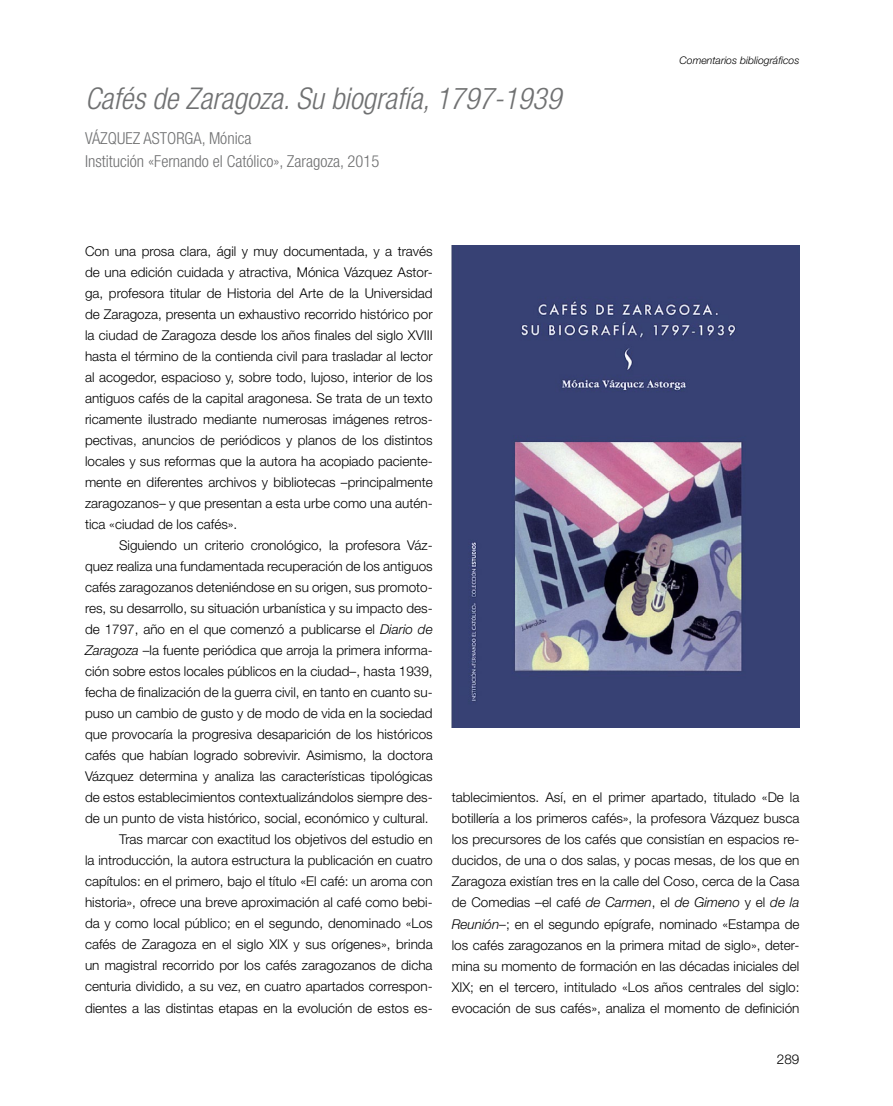
<style>
.page{position:relative;width:893px;height:1106px;background:#fff}
.page>*{position:absolute;margin:0;border:0;box-sizing:border-box;transform-origin:0 0}
.t1{font:italic 300 condensed 30px "Helvetica Neue LT Std";color:#707172}
.t2{font:300 condensed 16.5px/22.5px "Helvetica Neue LT Std";color:#707172}
.t3{font:300 13.5px/21px "Helvetica Neue LT Std";color:#000;text-align:justify}
.t4{font:italic 300 10.5px "Helvetica Neue LT Std";color:#000}
.s1{font-style:italic}
</style>
<div class="page">
<img style="left:452px;top:246px;width:347px;height:481px">
<h1 class="t1" style="left:85px;top:81px;width:478px">Cafés de Zaragoza. Su biografía, 1797-1939</h1>
<p class="t2" style="left:85px;top:127px;width:16px">Vázquez</p>
<p class="t2" style="left:144px;top:127px;width:18px">Astorga</p>
<p class="t2" style="left:85px;top:127px;width:296px;text-indent:117px">, Mónica<br>Institución «Fernando el Católico», Zaragoza, 2015</p>
<p class="t4" style="left:679px;top:54px;width:121px">Comentarios bibliográficos</p>
<p class="t3" style="left:85px;top:240px;width:349px">Con una prosa clara, ágil y muy documentada, y a través de una edición cuidada y atractiva, Mónica Vázquez Astor&shy;ga, profesora titular de Historia del Arte de la Universidad de Zaragoza, presenta un exhaustivo recorrido histórico por la ciudad de Zaragoza desde los años finales del siglo XVIII hasta el término de la contienda civil para trasladar al lector al acogedor, espacioso y, sobre todo, lujoso, interior de los antiguos cafés de la capital aragonesa. Se trata de un texto ricamente ilustrado mediante numerosas imágenes retros&shy;pectivas, anuncios de periódicos y planos de los distintos locales y sus reformas que la autora ha acopiado paciente&shy;mente en diferentes archivos y bibliotecas –principalmente zaragozanos– y que presentan a esta urbe como una autén&shy;tica «ciudad de los cafés».</p>
<p class="t3" style="left:119px;top:534px;width:315px">Siguiendo un criterio cronológico, la profesora Váz-</p>
<p class="t3" style="left:85px;top:555px;width:349px">quez realiza una fundamentada recuperación de los antiguos</p>
<p class="t3" style="left:85px;top:576px;width:349px">cafés zaragozanos deteniéndose en su origen, sus promoto-</p>
<p class="t3" style="left:85px;top:597px;width:349px">res, su desarrollo, su situación urbanística y su impacto des-</p>
<p class="t3" style="left:85px;top:618px;width:349px">de 1797, año en el que comenzó a publicarse el <span class="s1">Diario de</span></p>
<p class="t3" style="left:85px;top:639px;width:349px"><span class="s1">Zaragoza</span> –la fuente periódica que arroja la primera informa-</p>
<p class="t3" style="left:85px;top:660px;width:349px">ción sobre estos locales públicos en la ciudad–, hasta 1939,</p>
<p class="t3" style="left:85px;top:681px;width:349px">fecha de finalización de la guerra civil, en tanto en cuanto su-</p>
<p class="t3" style="left:85px;top:702px;width:349px">puso un cambio de gusto y de modo de vida en la sociedad</p>
<p class="t3" style="left:85px;top:723px;width:349px">que provocaría la progresiva desaparición de los históricos</p>
<p class="t3" style="left:85px;top:744px;width:349px">cafés que habían logrado sobrevivir. Asimismo, la doctora</p>
<p class="t3" style="left:85px;top:765px;width:349px">Vázquez determina y analiza las características tipológicas</p>
<p class="t3" style="left:85px;top:786px;width:349px">de estos establecimientos contextualizándolos siempre des-</p>
<p class="t3" style="left:85px;top:807px;width:345px">de un punto de vista histórico, social, económico y cultural.</p>
<p class="t3" style="left:119px;top:828px;width:315px">Tras marcar con exactitud los objetivos del estudio en</p>
<p class="t3" style="left:85px;top:849px;width:349px">la introducción, la autora estructura la publicación en cuatro</p>
<p class="t3" style="left:85px;top:870px;width:349px">capítulos: en el primero, bajo el título «El café: un aroma con</p>
<p class="t3" style="left:85px;top:891px;width:349px">historia», ofrece una breve aproximación al café como bebi-</p>
<p class="t3" style="left:85px;top:912px;width:349px">da y como local público; en el segundo, denominado «Los</p>
<p class="t3" style="left:85px;top:933px;width:349px">cafés de Zaragoza en el siglo XIX y sus orígenes», brinda</p>
<p class="t3" style="left:85px;top:954px;width:349px">un magistral recorrido por los cafés zaragozanos de dicha</p>
<p class="t3" style="left:85px;top:975px;width:349px">centuria dividido, a su vez, en cuatro apartados correspon-</p>
<p class="t3" style="left:85px;top:996px;width:349px">dientes a las distintas etapas en la evolución de estos es-</p>
<p class="t3" style="left:452px;top:786px;width:349px">tablecimientos. Así, en el primer apartado, titulado «De la botillería a los primeros cafés», la profesora Vázquez busca los precursores de los cafés que consistían en espacios re&shy;ducidos, de una o dos salas, y pocas mesas, de los que en Zaragoza existían tres en la calle del Coso, cerca de la Casa de Comedias –el café <span class="s1">de Carmen</span>, el <span class="s1">de Gimeno</span> y el <span class="s1">de la Reunión</span>–; en el segundo epígrafe, nominado «Estampa de los cafés zaragozanos en la primera mitad de siglo», deter&shy;mina su momento de formación en las décadas iniciales del XIX; en el tercero, intitulado «Los años centrales del siglo: evocación de sus cafés», analiza el momento de definición</p>
<p class="t3" style="left:777px;top:1048px;width:24px">289</p>
</div>
